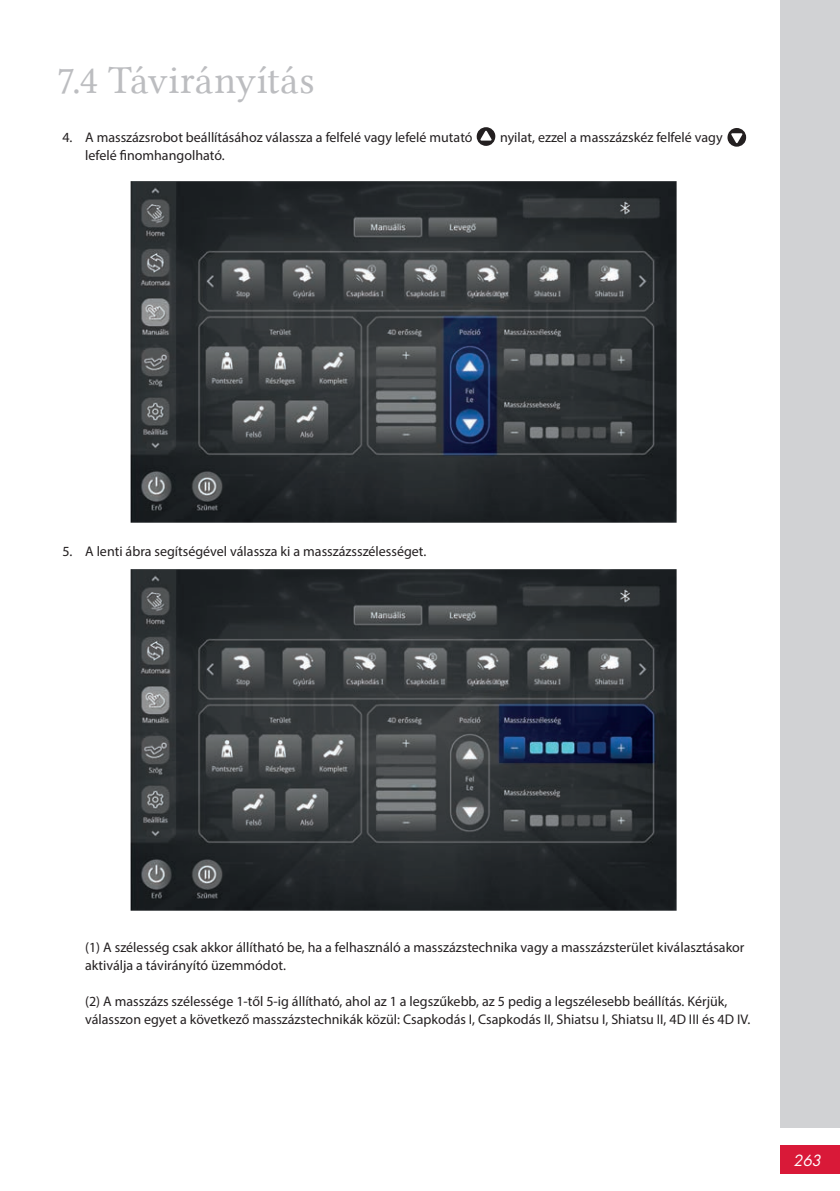
<style>
.page{position:relative;width:840px;height:1191px;background:#fff}
.page>*{position:absolute;margin:0;border:0;box-sizing:border-box;transform-origin:0 0}
.t1{font:40px "Lin Libertine";letter-spacing:.01em;color:#bcbdc0}
.t2{font:italic 15px "Futura Std";color:#fff}
.t3{font:14px/18px "Myriad Pro";color:#231f20}
</style>
<div class="page">
<div style="left:780px;top:0;width:59px;height:1127px;background:#d1d2d4"></div>
<div style="left:780px;top:1145px;width:59px;height:29px;background:#d91938"></div>
<svg style="left:476px;top:127px;width:19px;height:19px"></svg>
<svg style="left:727px;top:128px;width:18px;height:19px"></svg>
<img style="left:130px;top:181px;width:545px;height:341px">
<img style="left:130px;top:569px;width:545px;height:341px">
<h1 class="t1" style="left:57px;top:57px;width:259px">7.4 Távirányítás</h1>
<p class="t3" style="left:62px;top:128px;width:411px">4. A masszázsrobot beállításához válassza a felfelé vagy lefelé mutató</p>
<p class="t3" style="left:500px;top:128px;width:224px">nyilat, ezzel a masszázskéz felfelé vagy</p>
<p class="t3" style="left:85px;top:146px;width:141px">lefelé finomhangolható.</p>
<p class="t3" style="left:62px;top:542px;width:365px">5. A lenti ábra segítségével válassza ki a masszázsszélességet.</p>
<p class="t3" style="left:85px;top:938px;width:660px">(1) A szélesség csak akkor állítható be, ha a felhasználó a masszázstechnika vagy a masszázsterület kiválasztásakor aktiválja a távirányító üzemmódot.</p>
<p class="t3" style="left:85px;top:992px;width:666px">(2) A masszázs szélessége 1-től 5-ig állítható, ahol az 1 a legszűkebb, az 5 pedig a legszélesebb beállítás. Kérjük, válasszon egyet a következő masszázstechnikák közül: Csapkodás I, Csapkodás II, Shiatsu I, Shiatsu II, 4D III és 4D IV.</p>
<p class="t2" style="left:793px;top:1150px;width:29px">263</p>
</div>
